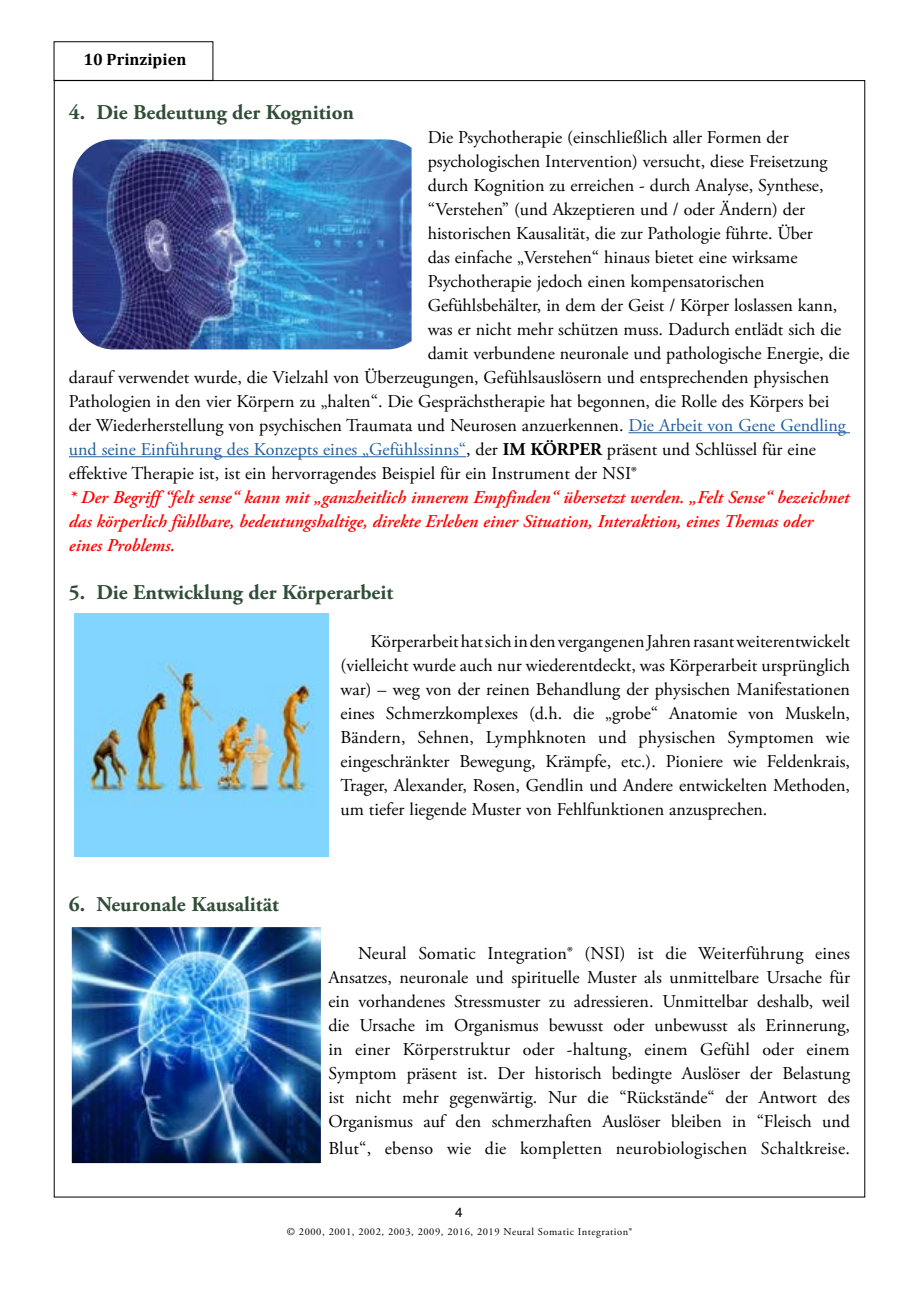
<style>
.page{position:relative;width:919px;height:1289px;background:#fff}
.page>*{position:absolute;margin:0;border:0;box-sizing:border-box;transform-origin:0 0}
.t1{font:700 21px "Adobe Garamond Pro";color:#304e37}
.t2{font:18px/24px "Adobe Garamond Pro";color:#000;text-align:justify}
.t3{font:italic 600 18px/24px "Adobe Garamond Pro";color:#f00}
.t4{font:18px "Adobe Garamond Pro";color:#215e9e}
.t5{font:700 16.5px "Cambria";color:#000}
.t6{font:13.5px "Helvetica";color:#000}
.t7{font:10.5px "Adobe Garamond Pro";letter-spacing:.05em;color:#000}
.s1{color:#215e9e}
.s2{color:#000}
.s3{font-weight:700;color:#000}
</style>
<div class="page">
<div style="left:54px;top:42px;width:159px;height:39px;border:1px solid #000"></div>
<img style="left:73px;top:139px;width:338px;height:210px">
<img style="left:73px;top:928px;width:246px;height:233px">
<div style="left:64px;top:919px;width:264px;height:251px;border:8px solid #fff"></div>
<img style="left:74px;top:613px;width:254px;height:243px">
<hr style="left:628px;top:432px;width:222px;height:1px;background:#215e9e">
<hr style="left:69px;top:456px;width:397px;height:1px;background:#215e9e">
<p class="t5" style="left:83px;top:48px;width:104px">10 Prinzipien</p>
<p class="t1" style="left:69px;top:100px;width:286px">4. Die Bedeutung der Kognition</p>
<p class="t2" style="left:427px;top:126px;width:362px">Die Psychotherapie (einschließlich aller Formen der</p>
<p class="t2" style="left:427px;top:150px;width:401px">psychologischen Intervention) versucht, diese Freisetzung</p>
<p class="t2" style="left:427px;top:174px;width:397px">durch Kognition zu erreichen - durch Analyse, Synthese,</p>
<p class="t2" style="left:427px;top:198px;width:379px">“Verstehen” (und Akzeptieren und / oder Ändern) der</p>
<p class="t2" style="left:427px;top:222px;width:386px">historischen Kausalität, die zur Pathologie führte. Über</p>
<p class="t2" style="left:427px;top:246px;width:371px">das einfache „Verstehen“ hinaus bietet eine wirksame</p>
<p class="t2" style="left:427px;top:270px;width:338px">Psychotherapie jedoch einen kompensatorischen</p>
<p class="t2" style="left:427px;top:294px;width:411px">Gefühlsbehälter, in dem der Geist / Körper loslassen kann,</p>
<p class="t2" style="left:427px;top:318px;width:415px">was er nicht mehr schützen muss. Dadurch entlädt sich die</p>
<p class="t2" style="left:427px;top:342px;width:423px">damit verbundene neuronale und pathologische Energie, die</p>
<p class="t2" style="left:69px;top:366px;width:761px">darauf verwendet wurde, die Vielzahl von Überzeugungen, Gefühlsauslösern und entsprechenden physischen</p>
<p class="t2" style="left:69px;top:390px;width:761px">Pathologien in den vier Körpern zu „halten“. Die Gesprächstherapie hat begonnen, die Rolle des Körpers bei</p>
<p class="t2" style="left:69px;top:414px;width:778px">der Wiederherstellung von psychischen Traumata und Neurosen anzuerkennen. <span class="s1">Die Arbeit von Gene Gendling</span></p>
<p class="t4" style="left:69px;top:438px;width:748px">und seine Einführung des Konzepts eines „Gefühlssinns“<span class="s2">, der</span> <span class="s3">IM KÖRPER</span> <span class="s2">präsent und Schlüssel für eine</span></p>
<p class="t2" style="left:69px;top:462px;width:569px">effektive Therapie ist, ist ein hervorragendes Beispiel für ein Instrument der NSI®</p>
<p class="t3" style="left:69px;top:486px;width:782px">* Der Begriff “felt sense“ kann mit „ganzheitlich innerem Empfinden“ übersetzt werden. „Felt Sense“ bezeichnet das körperlich fühlbare, bedeutungshaltige, direkte Erleben einer Situation, Interaktion, eines Themas oder eines Problems.</p>
<p class="t1" style="left:69px;top:580px;width:326px">5. Die Entwicklung der Körperarbeit</p>
<p class="t2" style="left:340px;top:630px;width:511px;text-indent:30px">Körperarbeit hat sich in den vergangenen Jahren rasant weiterentwickelt (vielleicht wurde auch nur wiederentdeckt, was Körperarbeit ursprünglich war) – weg von der reinen Behandlung der physischen Manifestationen eines Schmerzkomplexes (d.h. die „grobe“ Anatomie von Muskeln, Bändern, Sehnen, Lymphknoten und physischen Symptomen wie eingeschränkter Bewegung, Krämpfe, etc.). Pioniere wie Feldenkrais, Trager, Alexander, Rosen, Gendlin und Andere entwickelten Methoden, um tiefer liegende Muster von Fehlfunktionen anzusprechen.</p>
<p class="t1" style="left:69px;top:892px;width:211px">6. Neuronale Kausalität</p>
<p class="t2" style="left:328px;top:942px;width:523px;text-indent:30px">Neural Somatic Integration® (NSI) ist die Weiterführung eines Ansatzes, neuronale und spirituelle Muster als unmittelbare Ursache für ein vorhandenes Stressmuster zu adressieren. Unmittelbar deshalb, weil die Ursache im Organismus bewusst oder unbewusst als Erinnerung, in einer Körperstruktur oder -haltung, einem Gefühl oder einem Symptom präsent ist. Der historisch bedingte Auslöser der Belastung ist nicht mehr gegenwärtig. Nur die “Rückstände“ der Antwort des Organismus auf den schmerzhaften Auslöser bleiben in “Fleisch und</p>
<p class="t2" style="left:328px;top:1137px;width:523px">Blut“, ebenso wie die kompletten neurobiologischen Schaltkreise.</p>
<p class="t6" style="left:455px;top:1201px;width:9px">4</p>
<p class="t7" style="left:287px;top:1225px;width:347px">© 2000, 2001, 2002, 2003, 2009, 2016, 2019 Neural Somatic Integration®</p>
</div>
